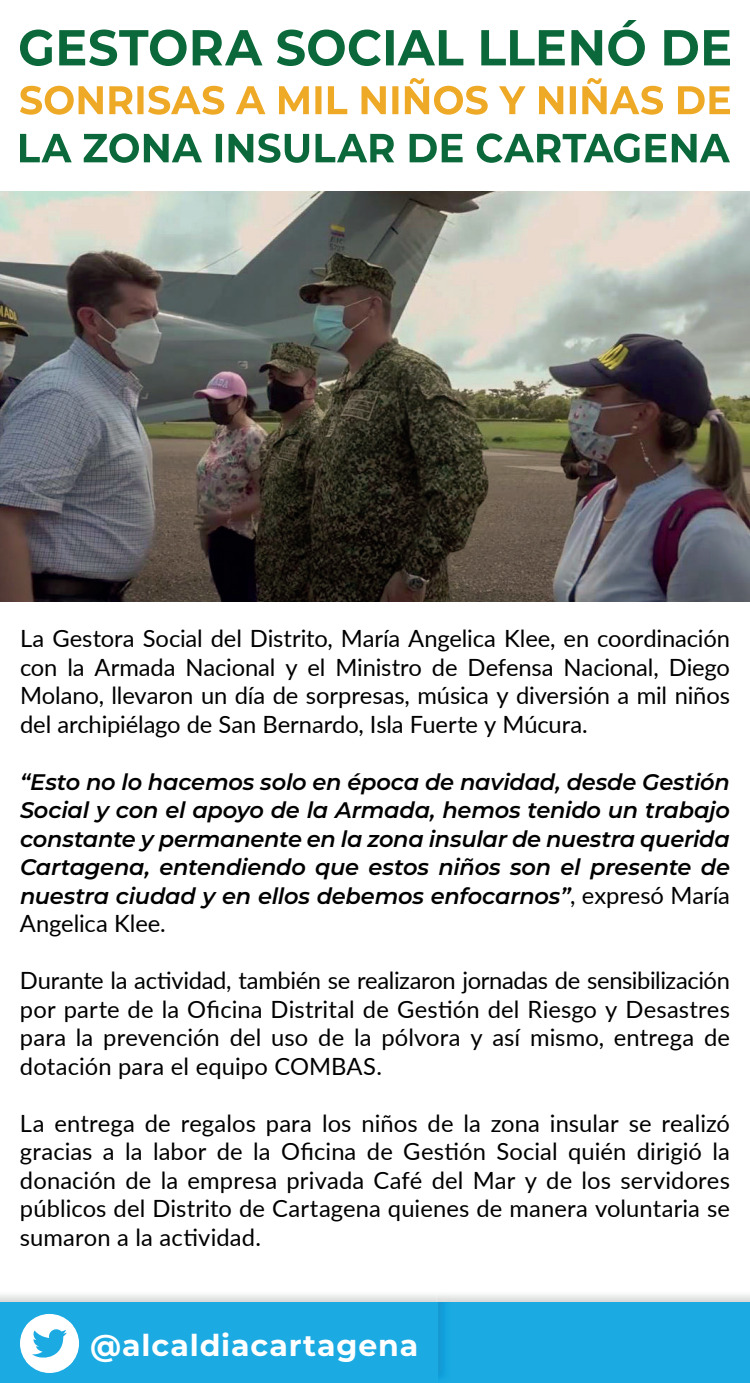
<style>
.page{position:relative;width:750px;height:1383px;background:#fff}
.page>*{position:absolute;margin:0;border:0;box-sizing:border-box;transform-origin:0 0}
.t1{font:700 30px "Montserrat";letter-spacing:.03em;color:#fff}
.t2{font:23.75px/28.5px "Lato";color:#000001;text-align:justify}
.t3{font:italic 600 22.5px/28.5px "Montserrat";letter-spacing:-.01em;color:#000001;text-align:justify}
.s1{font-family:"Lato";font-weight:400;font-style:normal;font-size:23.75px}
</style>
<div class="page">
<svg style="left:20px;top:133px;width:710px;height:30px"></svg>
<svg style="left:20px;top:78px;width:710px;height:37px"></svg>
<svg style="left:20px;top:20px;width:710px;height:46px"></svg>
<img style="left:0;top:191px;width:750px;height:410px">
<div style="left:438px;top:1302px;width:312px;height:80px;background:#1baae2"></div>
<div style="left:0;top:1302px;width:438px;height:80px;background:#1baae2"></div>
<div style="left:20px;top:1313px;width:59px;height:60px;background:#fff;border-radius:50%"></div>
<img style="left:26px;top:1322px;width:47px;height:42px">
<svg style="left:32px;top:1329px;width:35px;height:29px"></svg>
<p class="t2" style="left:20px;top:623px;width:712px">La Gestora Social del Distrito, María Angelica Klee, en coordinación con la Armada Nacional y el Ministro de Defensa Nacional, Diego Molano, llevaron un día de sorpresas, música y diversión a mil niños del archipiélago de San Bernardo, Isla Fuerte y Múcura.</p>
<p class="t3" style="left:20px;top:766px;width:712px">“Esto no lo hacemos solo en época de navidad, desde Gestión Social y con el apoyo de la Armada, hemos tenido un trabajo constante y permanente en la zona insular de nuestra querida Cartagena, entendiendo que estos niños son el presente de nuestra ciudad y en ellos debemos enfocarnos”<span class="s1">, expresó María</span></p>
<p class="t2" style="left:20px;top:908px;width:147px">Angelica Klee.</p>
<p class="t2" style="left:20px;top:965px;width:712px">Durante la actividad, también se realizaron jornadas de sensibilización por parte de la Oficina Distrital de Gestión del Riesgo y Desastres para la prevención del uso de la pólvora y así mismo, entrega de dotación para el equipo COMBAS.</p>
<p class="t2" style="left:20px;top:1108px;width:712px">La entrega de regalos para los niños de la zona insular se realizó gracias a la labor de la Oficina de Gestión Social quién dirigió la donación de la empresa privada Café del Mar y de los servidores públicos del Distrito de Cartagena quienes de manera voluntaria se sumaron a la actividad.</p>
<p class="t1" style="left:90px;top:1323px;width:330px">@alcaldiacartagena</p>
</div>
